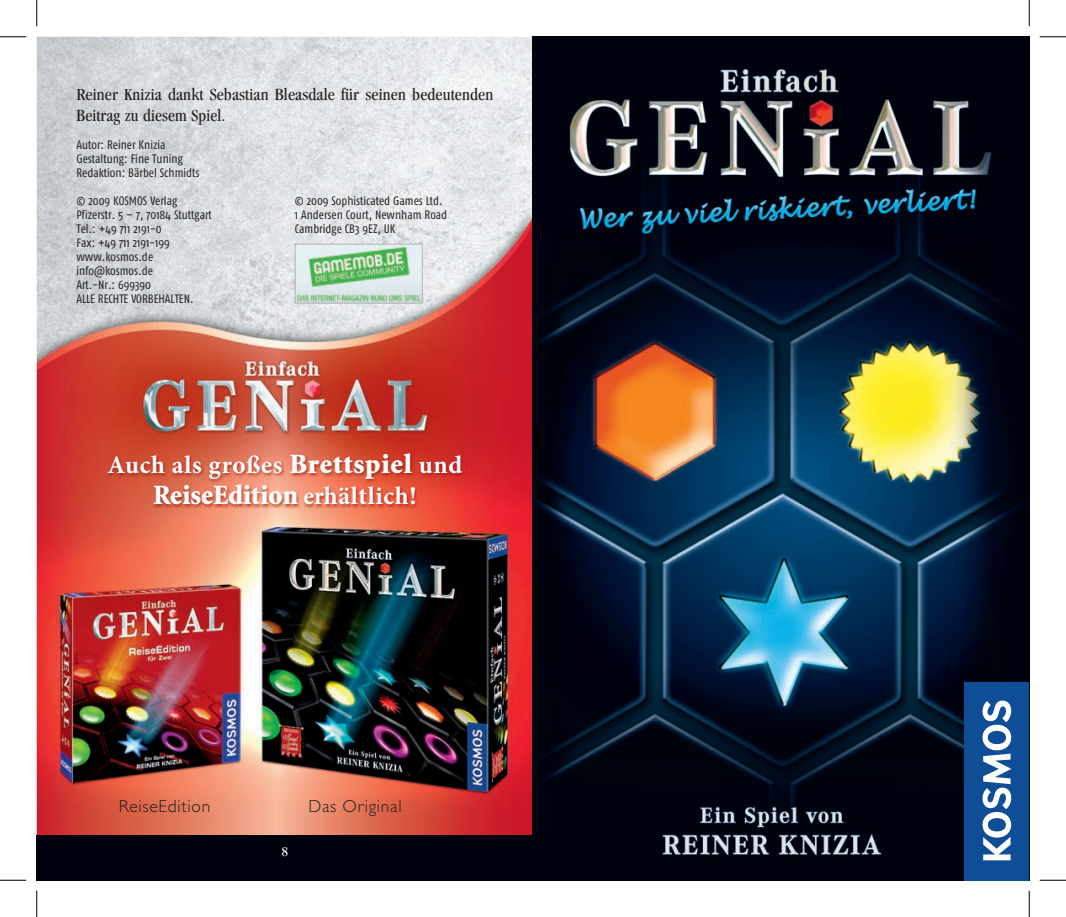
<style>
.page{position:relative;width:1066px;height:917px;background:#fff}
.page>*{position:absolute;margin:0;border:0;box-sizing:border-box;transform-origin:0 0}
.t1{font:900 28px "Minion Std";color:#fff;scale:.96 1}
.t2{font:700 25.2px "Minion Pro";letter-spacing:.025em;color:#fff}
.t3{font:condensed 17.5px/21px "Garamond";letter-spacing:.01em;color:#231f20}
.t4{font:300 17.5px "Gill Sans Std";letter-spacing:.04em;color:#231f20}
.t5{font:condensed 14px "Garamond";color:#fff}
.t6{font:12.25px/14px "Fago Co";color:#231f20}
.s1{font-family:"Minion Std";font-weight:900;font-size:28px}
.s2{font-family:"Minion Pro";font-weight:700;font-size:25.2px}
</style>
<div class="page">
<img style="left:37px;top:37px;width:992px;height:843px">
<div style="left:37px;top:835px;width:496px;height:45px;background:#00020e"></div>
<div style="left:964px;top:682px;width:65px;height:198px;background:#0f4d96"></div>
<svg style="left:982px;top:700px;width:29px;height:160px"></svg>
<svg style="left:295px;top:244px;width:128px;height:59px;background:#b2d6ba"></svg>
<img style="left:106px;top:452px;width:360px;height:57px">
<svg style="left:0;top:36px;width:26px;height:1px"></svg>
<svg style="left:1039px;top:36px;width:27px;height:1px"></svg>
<svg style="left:0;top:880px;width:26px;height:1px"></svg>
<svg style="left:1039px;top:880px;width:27px;height:1px"></svg>
<svg style="left:36px;top:0;width:1px;height:26px"></svg>
<svg style="left:36px;top:891px;width:1px;height:26px"></svg>
<svg style="left:1029px;top:0;width:1px;height:26px"></svg>
<svg style="left:1029px;top:891px;width:1px;height:26px"></svg>
<h3 class="t3" style="left:76px;top:84px;width:418px">Reiner Knizia dankt Sebastian Bleasdale für seinen bedeutenden<br>Beitrag zu diesem Spiel.</h3>
<p class="t6" style="left:76px;top:137px;width:124px">Autor: Reiner Knizia<br>Gestaltung: Fine Tuning<br>Redaktion: Bärbel Schmidts</p>
<p class="t6" style="left:76px;top:193px;width:137px">© 2009 KOSMOS Verlag<br>Pfizerstr. 5 – 7, 70184 Stuttgart<br>Tel.: +49 711 2191-0<br>Fax: +49 711 2191-199 www.kosmos.de info@kosmos.de<br>Art.-Nr.: 699390<br>ALLE RECHTE VORBEHALTEN.</p>
<p class="t6" style="left:295px;top:194px;width:154px">© 2009 Sophisticated Games Ltd.<br>1 Andersen Court, Newnham Road<br>Cambridge CB3 9EZ, UK</p>
<h2 class="t2" style="left:107px;top:447px;width:356px">Auch als großes <span class="s1">Brettspiel</span> und</h2>
<h1 class="t1" style="left:153px;top:481px;width:276px">ReiseEdition <span class="s2">erhältlich!</span></h1>
<h3 class="t4" style="left:119px;top:796px;width:93px">ReiseEdition</h3>
<h3 class="t4" style="left:308px;top:796px;width:95px">Das Original</h3>
<p class="t5" style="left:282px;top:844px;width:8px">8</p>
</div>
